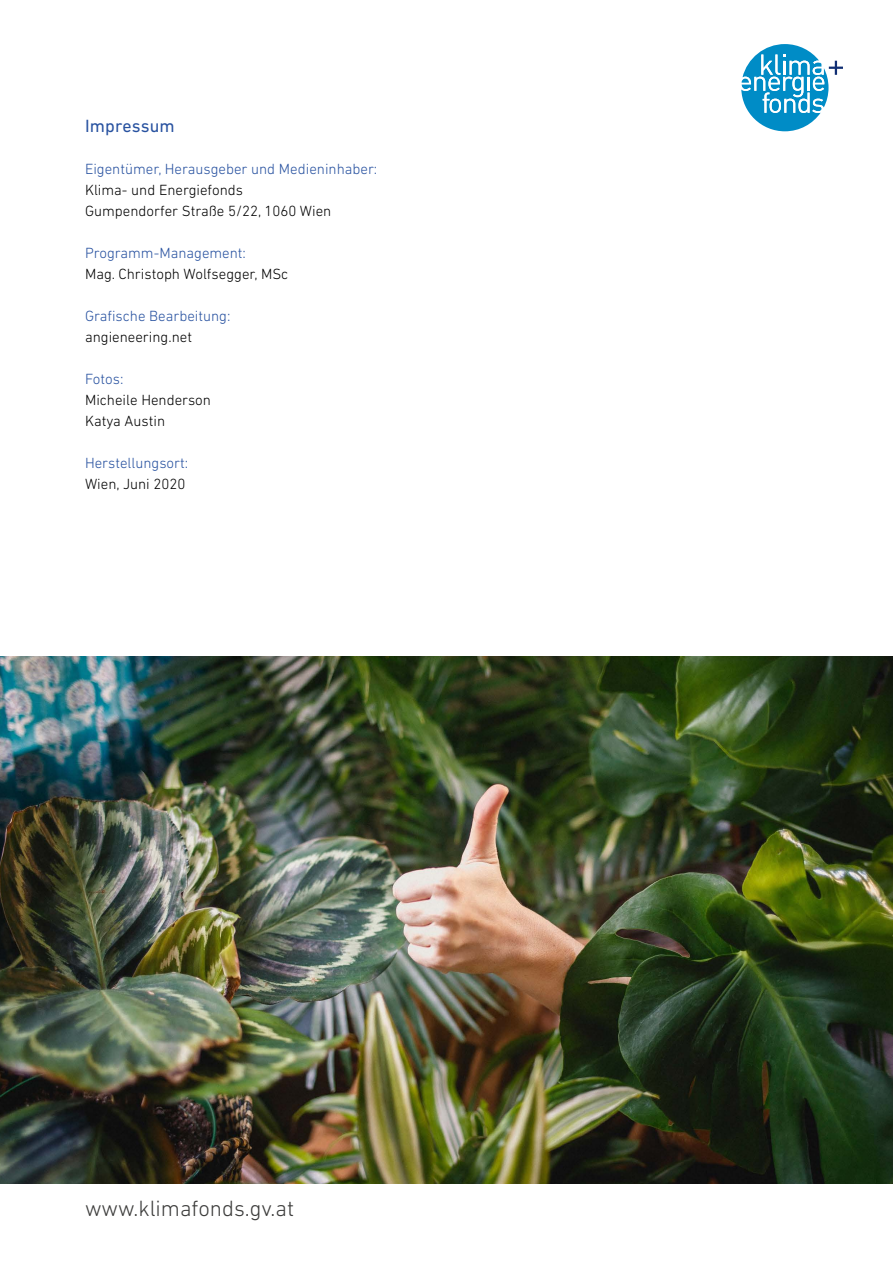
<style>
.page{position:relative;width:893px;height:1263px;background:#fff}
.page>*{position:absolute;margin:0;border:0;box-sizing:border-box;transform-origin:0 0}
.Fußzeile_Titel_Rückseite{font:300 22.5px "DIN Next LT Pro";color:#3c3c3b}
.Headline_Impressum{font:18px "DIN Next LT Pro";letter-spacing:.01em;color:#2852a0}
.Headline_Impressum_Unterüberschriften{font:300 15px "DIN Next LT Pro";color:#2852a0}
.Fließtext{font:300 15px "DIN Next LT Pro";color:#000}
.Fließtext_ohne_Abstand_danach{font:300 15px "DIN Next LT Pro";color:#000}
</style>
<div class="page">
<svg style="left:741px;top:44px;width:102px;height:87px"></svg>
<img style="left:0;top:657px;width:893px;height:526px">
<h1 class="Headline_Impressum" style="left:85px;top:115px;width:91px">Impressum</h1>
<h2 class="Headline_Impressum_Unterüberschriften" style="left:85px;top:160px;width:294px">Eigentümer, Herausgeber und Medieninhaber:</h2>
<p class="Fließtext_ohne_Abstand_danach" style="left:85px;top:181px;width:160px">Klima- und Energiefonds</p>
<p class="Fließtext" style="left:85px;top:202px;width:248px">Gumpendorfer Straße 5/22, 1060 Wien</p>
<h2 class="Headline_Impressum_Unterüberschriften" style="left:85px;top:244px;width:162px">Programm-Management:</h2>
<p class="Fließtext" style="left:85px;top:265px;width:205px">Mag. Christoph Wolfsegger, MSc</p>
<h2 class="Headline_Impressum_Unterüberschriften" style="left:85px;top:307px;width:147px">Grafische Bearbeitung:</h2>
<p class="Fließtext" style="left:85px;top:328px;width:108px">angieneering.net</p>
<h2 class="Headline_Impressum_Unterüberschriften" style="left:85px;top:370px;width:40px">Fotos:</h2>
<p class="Fließtext_ohne_Abstand_danach" style="left:85px;top:391px;width:127px">Micheile Henderson</p>
<p class="Fließtext" style="left:85px;top:412px;width:82px">Katya Austin</p>
<h2 class="Headline_Impressum_Unterüberschriften" style="left:85px;top:454px;width:105px">Herstellungsort:</h2>
<p class="Fließtext" style="left:85px;top:475px;width:102px">Wien, Juni 2020</p>
<p class="Fußzeile_Titel_Rückseite" style="left:85px;top:1195px;width:211px">www.klimafonds.gv.at</p>
</div>
